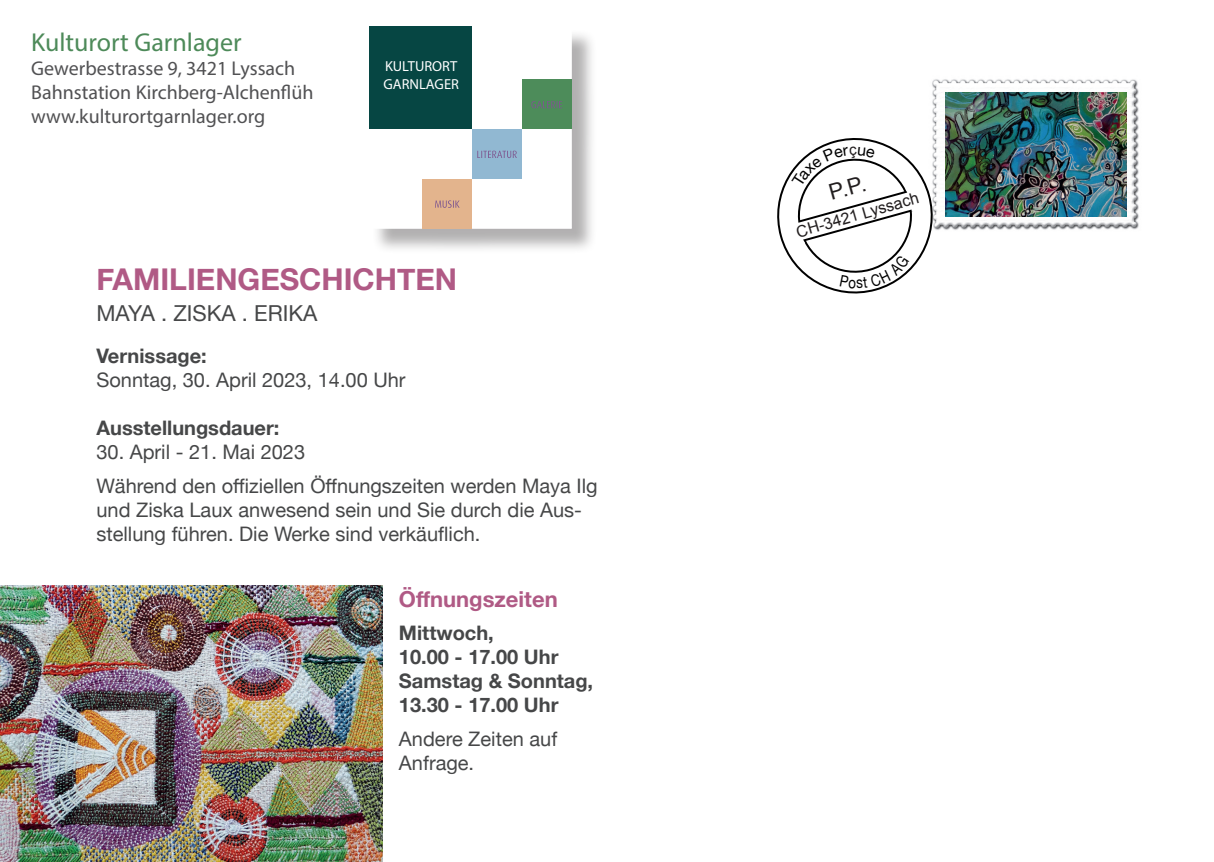
<style>
.page{position:relative;width:1214px;height:862px;background:#fff}
.page>*{position:absolute;margin:0;border:0;box-sizing:border-box;transform-origin:0 0}
.t1{font:700 30px "Helvetica Neue";color:#b05a85}
.t2{font:26px "Myriad Pro";color:#4d8a59}
.t3{font:22px "Helvetica Neue";color:#464748}
.t4{font:700 22px "Helvetica Neue";color:#b05a85}
.t5{font:22px "Arial";color:#231f20}
.t6{font:20px/24px "Helvetica Neue";color:#464748}
.t7{font:20px/24px "Myriad Pro";color:#515153}
.t8{font:700 20px/24px "Helvetica Neue";color:#464748}
.t9{font:16px "Arial";color:#231f20}
.t10{font:14.6px/17.4px "Myriad Pro";color:#fff}
</style>
<div class="page">
<img style="left:932px;top:79px;width:207px;height:151px">
<div style="left:372px;top:29px;width:225px;height:225px;background:#231f20;opacity:.35"></div>
<div style="left:369px;top:27px;width:202px;height:201px;background:#fff"></div>
<div style="left:369px;top:26px;width:103px;height:103px;background:#064643"></div>
<div style="left:422px;top:179px;width:50px;height:49px;background:#e3b48d"></div>
<div style="left:521px;top:79px;width:50px;height:50px;background:#4d8c5a"></div>
<div style="left:472px;top:129px;width:49px;height:50px;background:#91b8d2"></div>
<svg style="left:435px;top:200px;width:24px;height:8px"></svg>
<svg style="left:531px;top:101px;width:31px;height:7px"></svg>
<svg style="left:477px;top:151px;width:40px;height:7px"></svg>
<img style="left:0;top:585px;width:383px;height:277px">
<img style="left:945px;top:92px;width:180px;height:124px">
<svg style="left:777px;top:128px;width:163px;height:166px"></svg>
<h2 class="t2" style="left:31px;top:26px;width:212px">Kulturort Garnlager</h2>
<p class="t7" style="left:31px;top:56px;width:284px">Gewerbestrasse 9, 3421 Lyssach<br>Bahnstation Kirchberg-Alchenflüh www.kulturortgarnlager.org</p>
<p class="t10" style="left:383px;top:58px;width:77px">KULTURORT<br>GARNLAGER</p>
<h1 class="t1" style="left:96px;top:256px;width:362px">FAMILIENGESCHICHTEN</h1>
<p class="t3" style="left:96px;top:297px;width:222px">MAYA . ZISKA . ERIKA</p>
<p class="t8" style="left:96px;top:344px;width:112px">Vernissage:</p>
<p class="t6" style="left:96px;top:369px;width:311px">Sonntag, 30. April 2023, 14.00 Uhr</p>
<p class="t8" style="left:96px;top:416px;width:184px">Ausstellungsdauer:</p>
<p class="t6" style="left:96px;top:436px;width:502px;line-height:34px">30. April - 21. Mai 2023<br>Während den offiziellen Öffnungszeiten werden Maya Ilg</p>
<p class="t6" style="left:96px;top:499px;width:487px">und Ziska Laux anwesend sein und Sie durch die Aus&shy;stellung führen. Die Werke sind verkäuflich.</p>
<p class="t4" style="left:399px;top:582px;width:160px">Öffnungszeiten</p>
<p class="t8" style="left:399px;top:621px;width:196px">Mittwoch,<br>10.00 - 17.00 Uhr<br>Samstag &amp; Sonntag,<br>13.30 - 17.00 Uhr</p>
<p class="t6" style="left:399px;top:728px;width:160px">Andere Zeiten auf<br>Anfrage.</p>
<p class="t5" style="left:825px;top:179px;width:39px;rotate:-15deg">P.P.</p>
<p class="t9" style="left:793px;top:222px;width:128px;rotate:-16deg">CH-3421 Lyssach</p>
</div>
